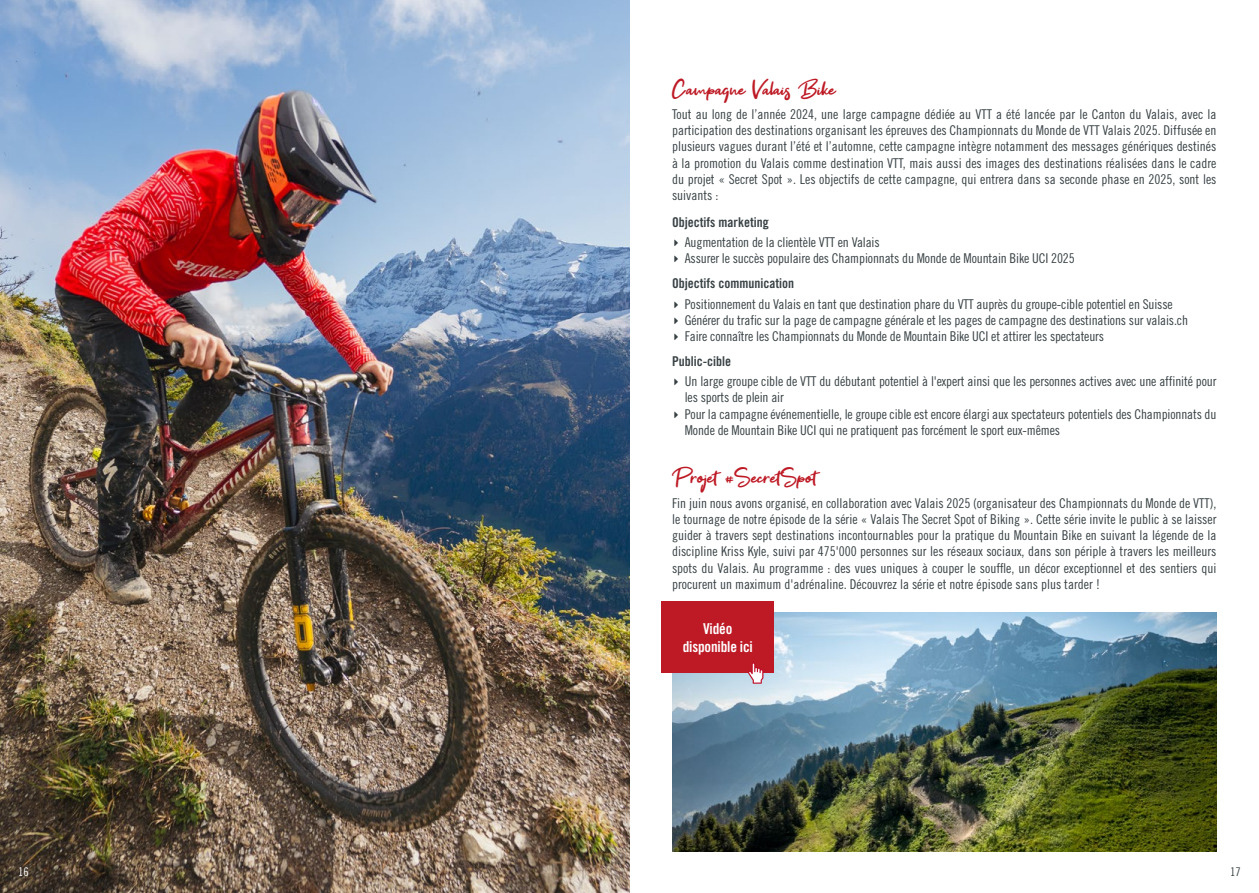
<style>
.page{position:relative;width:1259px;height:893px;background:#fff}
.page>*{position:absolute;margin:0;border:0;box-sizing:border-box;transform-origin:0 0}
.t1{font:27px "Get Show";color:#be1a25}
.t2{font:15px/18px "Trade Gothic LT Std Bd Cn 20";letter-spacing:-.01em;color:#fff;text-align:center}
.t3{font:13.5px/16.2px "Trade Gothic LT Std Cn 18";letter-spacing:-.01em;color:#384144;text-align:justify}
.t4{font:13.5px "Trade Gothic LT Std Bd Cn 20";color:#384144}
.t5{font:12px "Trade Gothic LT Std Cn 18";color:#384144}
.t6{font:12px "Trade Gothic LT Std Cn 18";color:#fff}
.s1{font-family:"Courier"}
</style>
<div class="page">
<img style="left:0;top:0;width:629px;height:893px">
<img style="left:672px;top:612px;width:544px;height:239px">
<div style="left:661px;top:602px;width:113px;height:71px;background:#be1a25"></div>
<svg style="left:748px;top:663px;width:15px;height:21px"></svg>
<p class="t6" style="left:18px;top:865px;width:12px">16</p>
<h1 class="t1" style="left:672px;top:73px;width:165px">Campagne Valais Bike</h1>
<p class="t3" style="left:672px;top:106px;width:546px">Tout au long de l’année 2024, une large campagne dédiée au VTT a été lancée par le Canton du Valais, avec la participation des destinations organisant les épreuves des Championnats du Monde de VTT Valais 2025. Diffusée en plusieurs vagues durant l’été et l’automne, cette campagne intègre notamment des messages génériques destinés à la promotion du Valais comme destination VTT, mais aussi des images des destinations réalisées dans le cadre du projet « Secret Spot ». Les objectifs de cette campagne, qui entrera dans sa seconde phase en 2025, sont les suivants :</p>
<p class="t4" style="left:672px;top:214px;width:98px">Objectifs marketing</p>
<p class="t3" style="left:672px;top:234px;width:404px"><span class="s1">‣</span> Augmentation de la clientèle VTT en Valais<br><span class="s1">‣</span> Assurer le succès populaire des Championnats du Monde de Mountain Bike UCI 2025</p>
<p class="t4" style="left:672px;top:275px;width:124px">Objectifs communication</p>
<p class="t3" style="left:672px;top:296px;width:517px;text-align:left"><span class="s1">‣</span> Positionnement du Valais en tant que destination phare du VTT auprès du groupe-cible potentiel en Suisse<br><span class="s1">‣</span> Générer du trafic sur la page de campagne générale et les pages de campagne des destinations sur valais.ch <span class="s1">‣</span> Faire connaître les Championnats du Monde de Mountain Bike UCI et attirer les spectateurs</p>
<p class="t4" style="left:672px;top:353px;width:61px">Public-cible</p>
<p class="t3" style="left:672px;top:373px;width:546px"><span class="s1">‣</span> Un large groupe cible de VTT du débutant potentiel à l'expert ainsi que les personnes actives avec une affinité pour</p>
<p class="t3" style="left:685px;top:389px;width:100px">les sports de plein air</p>
<p class="t3" style="left:672px;top:405px;width:546px"><span class="s1">‣</span> Pour la campagne événementielle, le groupe cible est encore élargi aux spectateurs potentiels des Championnats du</p>
<p class="t3" style="left:685px;top:422px;width:377px">Monde de Mountain Bike UCI qui ne pratiquent pas forcément le sport eux-mêmes</p>
<h1 class="t1" style="left:672px;top:462px;width:146px">Projet #SecretSpot</h1>
<p class="t3" style="left:672px;top:495px;width:546px">Fin juin nous avons organisé, en collaboration avec Valais 2025 (organisateur des Championnats du Monde de VTT), le tournage de notre épisode de la série « Valais The Secret Spot of Biking ». Cette série invite le public à se laisser guider à travers sept destinations incontournables pour la pratique du Mountain Bike en suivant la légende de la discipline Kriss Kyle, suivi par 475'000 personnes sur les réseaux sociaux, dans son périple à travers les meilleurs spots du Valais. Au programme : des vues uniques à couper le souffle, un décor exceptionnel et des sentiers qui procurent un maximum d'adrénaline. Découvrez la série et notre épisode sans plus tarder !</p>
<p class="t2" style="left:682px;top:619px;width:72px">Vidéo disponible ici</p>
<p class="t5" style="left:1230px;top:865px;width:12px">17</p>
</div>
